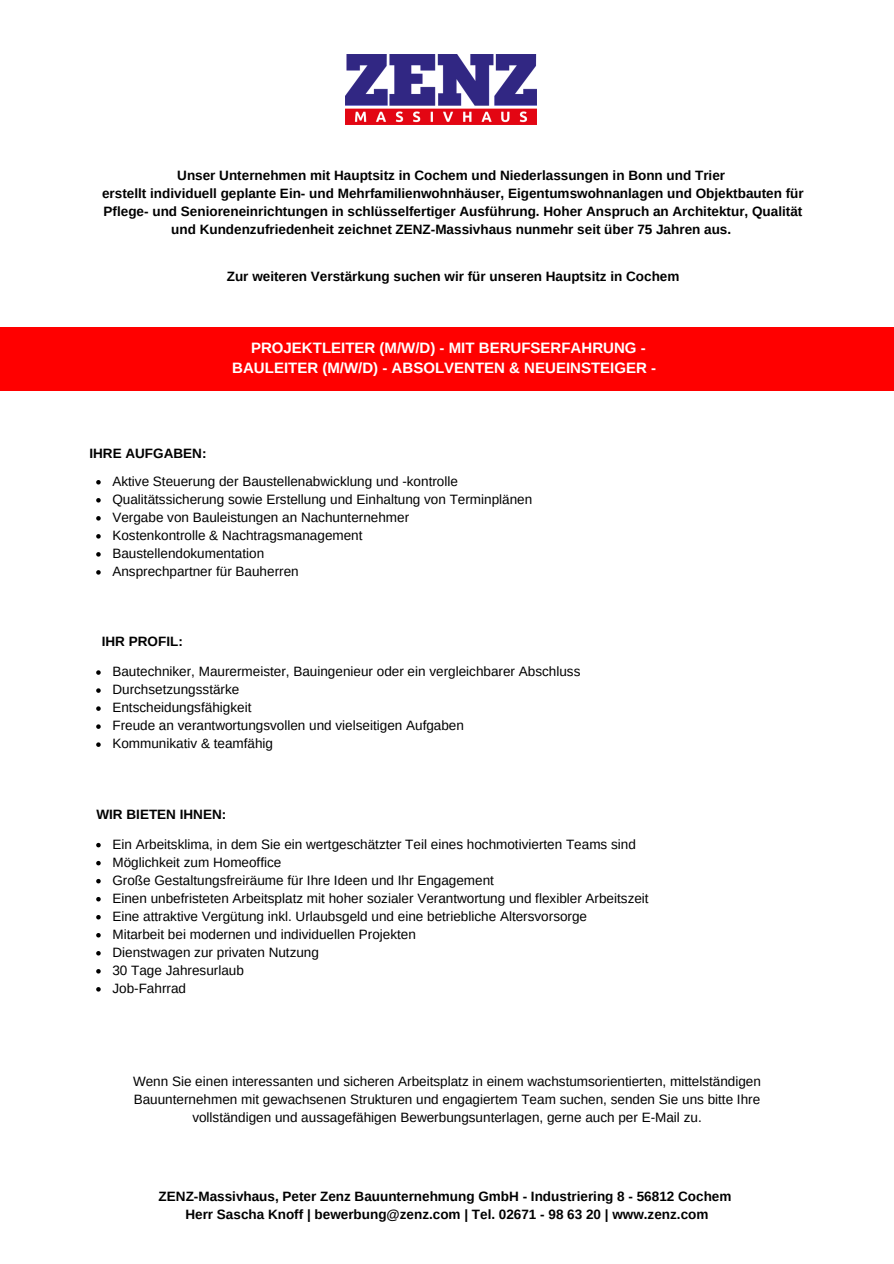
<style>
.page{position:relative;width:894px;height:1264px;background:#fff}
.page>*{position:absolute;margin:0;border:0;box-sizing:border-box;transform-origin:0 0}
.t1{font:700 15px "Arimo";color:#fff}
.t2{font:13.5px/18px "Arimo";color:#000;text-align:center}
.t3{font:700 13.5px/18px "Arimo";color:#000;text-align:center}
</style>
<div class="page">
<div style="left:0;top:328px;width:893px;height:63px;background:#f00"></div>
<img style="left:345px;top:54px;width:191px;height:70px">
<svg style="left:96px;top:480px;width:5px;height:4px"></svg>
<svg style="left:96px;top:498px;width:5px;height:4px"></svg>
<svg style="left:96px;top:516px;width:5px;height:4px"></svg>
<svg style="left:96px;top:534px;width:5px;height:4px"></svg>
<svg style="left:96px;top:552px;width:5px;height:4px"></svg>
<svg style="left:96px;top:570px;width:5px;height:4px"></svg>
<svg style="left:96px;top:670px;width:5px;height:4px"></svg>
<svg style="left:96px;top:688px;width:5px;height:4px"></svg>
<svg style="left:96px;top:706px;width:5px;height:5px"></svg>
<svg style="left:96px;top:724px;width:5px;height:5px"></svg>
<svg style="left:96px;top:742px;width:5px;height:5px"></svg>
<svg style="left:96px;top:842px;width:5px;height:5px"></svg>
<svg style="left:96px;top:860px;width:5px;height:5px"></svg>
<svg style="left:96px;top:879px;width:5px;height:4px"></svg>
<svg style="left:96px;top:897px;width:5px;height:4px"></svg>
<svg style="left:96px;top:915px;width:5px;height:4px"></svg>
<svg style="left:96px;top:933px;width:5px;height:4px"></svg>
<svg style="left:96px;top:951px;width:5px;height:4px"></svg>
<svg style="left:96px;top:969px;width:5px;height:4px"></svg>
<svg style="left:96px;top:987px;width:5px;height:4px"></svg>
<p class="t3" style="left:177px;top:166px;width:549px">Unser Unternehmen mit Hauptsitz in Cochem und Niederlassungen in Bonn und Trier</p>
<p class="t3" style="left:102px;top:184px;width:703px">erstellt individuell geplante Ein- und Mehrfamilienwohnhäuser, Eigentumswohnanlagen und Objektbauten für<br>Pflege- und Senioreneinrichtungen in schlüsselfertiger Ausführung. Hoher Anspruch an Architektur, Qualität und Kundenzufriedenheit zeichnet ZENZ-Massivhaus nunmehr seit über 75 Jahren aus.</p>
<p class="t3" style="left:227px;top:267px;width:454px">Zur weiteren Verstärkung suchen wir für unseren Hauptsitz in Cochem</p>
<p class="t1" style="left:251px;top:339px;width:396px">PROJEKTLEITER (M/W/D) - MIT BERUFSERFAHRUNG -</p>
<p class="t1" style="left:232px;top:359px;width:425px">BAULEITER (M/W/D) - ABSOLVENTEN &amp; NEUEINSTEIGER -</p>
<p class="t3" style="left:89px;top:444px;width:119px">IHRE AUFGABEN:</p>
<p class="t2" style="left:112px;top:472px;width:347px">Aktive Steuerung der Baustellenabwicklung und -kontrolle</p>
<p class="t2" style="left:112px;top:490px;width:421px">Qualitätssicherung sowie Erstellung und Einhaltung von Terminplänen</p>
<p class="t2" style="left:112px;top:508px;width:298px">Vergabe von Bauleistungen an Nachunternehmer</p>
<p class="t2" style="left:112px;top:526px;width:251px">Kostenkontrolle &amp; Nachtragsmanagement</p>
<p class="t2" style="left:112px;top:544px;width:153px">Baustellendokumentation</p>
<p class="t2" style="left:112px;top:562px;width:188px">Ansprechpartner für Bauherren</p>
<p class="t3" style="left:102px;top:632px;width:82px">IHR PROFIL:</p>
<p class="t2" style="left:112px;top:662px;width:469px">Bautechniker, Maurermeister, Bauingenieur oder ein vergleichbarer Abschluss</p>
<p class="t2" style="left:112px;top:680px;width:128px">Durchsetzungsstärke</p>
<p class="t2" style="left:112px;top:698px;width:140px">Entscheidungsfähigkeit</p>
<p class="t2" style="left:112px;top:716px;width:353px">Freude an verantwortungsvollen und vielseitigen Aufgaben</p>
<p class="t2" style="left:112px;top:734px;width:162px">Kommunikativ &amp; teamfähig</p>
<p class="t3" style="left:96px;top:804px;width:131px">WIR BIETEN IHNEN:</p>
<p class="t2" style="left:112px;top:834px;width:525px">Ein Arbeitsklima, in dem Sie ein wertgeschätzter Teil eines hochmotivierten Teams sind</p>
<p class="t2" style="left:112px;top:852px;width:170px">Möglichkeit zum Homeoffice</p>
<p class="t2" style="left:112px;top:870px;width:383px">Große Gestaltungsfreiräume für Ihre Ideen und Ihr Engagement</p>
<p class="t2" style="left:112px;top:888px;width:537px">Einen unbefristeten Arbeitsplatz mit hoher sozialer Verantwortung und flexibler Arbeitszeit</p>
<p class="t2" style="left:112px;top:906px;width:476px">Eine attraktive Vergütung inkl. Urlaubsgeld und eine betriebliche Altersvorsorge</p>
<p class="t2" style="left:112px;top:924px;width:305px">Mitarbeit bei modernen und individuellen Projekten</p>
<p class="t2" style="left:112px;top:943px;width:208px">Dienstwagen zur privaten Nutzung</p>
<p class="t2" style="left:112px;top:961px;width:133px">30 Tage Jahresurlaub</p>
<p class="t2" style="left:112px;top:979px;width:75px">Job-Fahrrad</p>
<p class="t2" style="left:133px;top:1071px;width:629px">Wenn Sie einen interessanten und sicheren Arbeitsplatz in einem wachstumsorientierten, mittelständigen<br>Bauunternehmen mit gewachsenen Strukturen und engagiertem Team suchen, senden Sie uns bitte Ihre vollständigen und aussagefähigen Bewerbungsunterlagen, gerne auch per E-Mail zu.</p>
<p class="t3" style="left:159px;top:1187px;width:574px">ZENZ-Massivhaus, Peter Zenz Bauunternehmung GmbH - Industriering 8 - 56812 Cochem</p>
<p class="t3" style="left:185px;top:1205px;width:524px">Herr Sascha Knoff | bewerbung@zenz.com | Tel. 02671 - 98 63 20 | www.zenz.com</p>
</div>
